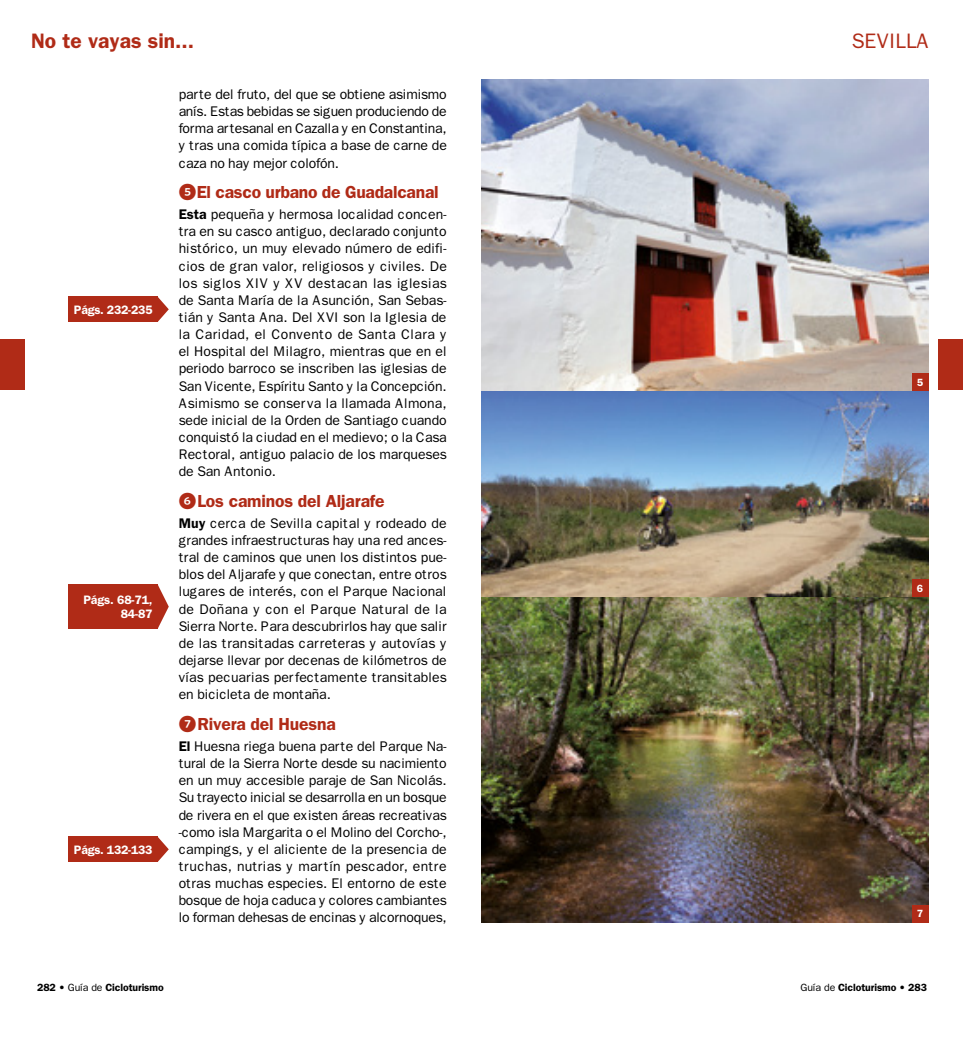
<style>
.page{position:relative;width:963px;height:1042px;background:#fff}
.page>*{position:absolute;margin:0;border:0;box-sizing:border-box;transform-origin:0 0}
.t1{font:600 21px "Franklin Gothic";color:#b02b17}
.t2{font:21px "Franklin Gothic";color:#b02b17}
.t3{font:600 17.5px "Franklin Gothic";letter-spacing:-.01em;color:#b02b17}
.Texto_primer_parrafo{font:14px/17.2px "Franklin Gothic";letter-spacing:-.01em;color:#000;text-align:justify}
.NV-numero_pagina{font:600 12.25px/14.3px "Franklin Gothic";letter-spacing:-.02em;color:#fff;text-align:right}
.t4{font:600 10.5px "Franklin Gothic";letter-spacing:-.01em;color:#000}
.NV-Números_fotos{font:600 10.5px "Franklin Gothic";color:#fff}
.s1{font-family:"Whitney Index Black Round Bd";font-weight:400}
.s2{font-weight:600}
.s3{font-weight:400}
</style>
<div class="page">
<div style="left:0;top:339px;width:25px;height:51px;background:#b02b17"></div>
<div style="left:938px;top:339px;width:24px;height:51px;background:#b02b17"></div>
<img style="left:481px;top:79px;width:447px;height:843px">
<div style="left:911px;top:373px;width:17px;height:18px;background:#b02b17"></div>
<div style="left:911px;top:579px;width:17px;height:17px;background:#b02b17"></div>
<div style="left:911px;top:905px;width:17px;height:17px;background:#b02b17"></div>
<div style="left:68px;top:297px;width:90px;height:25px;background:#b02b17"></div>
<svg style="left:158px;top:297px;width:11px;height:25px"></svg>
<div style="left:68px;top:584px;width:90px;height:45px;background:#b02b17"></div>
<svg style="left:158px;top:585px;width:11px;height:43px"></svg>
<div style="left:68px;top:836px;width:90px;height:26px;background:#b02b17"></div>
<svg style="left:158px;top:837px;width:11px;height:25px"></svg>
<h1 class="t1" style="left:31px;top:28px;width:164px">No te vayas sin...</h1>
<h1 class="t2" style="left:851px;top:28px;width:80px">SEVILLA</h1>
<p class="Texto_primer_parrafo" style="left:179px;top:86px;width:270px">parte del fruto, del que se obtiene asimismo anís. Estas bebidas se siguen produciendo de forma artesanal en Cazalla y en Constantina, y tras una comida típica a base de carne de caza no hay mejor colofón.</p>
<p class="t3" style="left:179px;top:182px;width:261px"><span class="s1">5</span>El casco urbano de Guadalcanal</p>
<p class="Texto_primer_parrafo" style="left:179px;top:206px;width:270px"><span class="s2">Esta</span> pequeña y hermosa localidad concen&shy;tra en su casco antiguo, declarado conjunto histórico, un muy elevado número de edifi&shy;cios de gran valor, religiosos y civiles. De los siglos XIV y XV destacan las iglesias de Santa María de la Asunción, San Sebas&shy;tián y Santa Ana. Del XVI son la Iglesia de la Caridad, el Convento de Santa Clara y el Hospital del Milagro, mientras que en el periodo barroco se inscriben las iglesias de San Vicente, Espíritu Santo y la Concepción.<br>Asimismo se conserva la llamada Almona, sede inicial de la Orden de Santiago cuando conquistó la ciudad en el medievo; o la Casa Rectoral, antiguo palacio de los marqueses de San Antonio.</p>
<p class="t3" style="left:179px;top:491px;width:207px"><span class="s1">6</span>Los caminos del Aljarafe</p>
<p class="Texto_primer_parrafo" style="left:179px;top:515px;width:269px"><span class="s2">Muy</span> cerca de Sevilla capital y rodeado de grandes infraestructuras hay una red ances&shy;tral de caminos que unen los distintos pue&shy;blos del Aljarafe y que conectan, entre otros lugares de interés, con el Parque Nacional de Doñana y con el Parque Natural de la Sierra Norte. Para descubrirlos hay que salir de las transitadas carreteras y autovías y dejarse llevar por decenas de kilómetros de vías pecuarias perfectamente transitables en bicicleta de montaña.</p>
<p class="t3" style="left:179px;top:714px;width:159px"><span class="s1">7</span>Rivera del Huesna</p>
<p class="Texto_primer_parrafo" style="left:179px;top:737px;width:269px"><span class="s2">El</span> Huesna riega buena parte del Parque Na&shy;tural de la Sierra Norte desde su nacimiento en un muy accesible paraje de San Nicolás.<br>Su trayecto inicial se desarrolla en un bosque de rivera en el que existen áreas recreativas -como isla Margarita o el Molino del Corcho-, campings, y el aliciente de la presencia de truchas, nutrias y martín pescador, entre otras muchas especies. El entorno de este bosque de hoja caduca y colores cambiantes lo forman dehesas de encinas y alcornoques,</p>
<p class="NV-numero_pagina" style="left:74px;top:302px;width:80px">Págs. 232-235</p>
<p class="NV-Números_fotos" style="left:916px;top:376px;width:8px">5</p>
<p class="NV-Números_fotos" style="left:916px;top:582px;width:8px">6</p>
<p class="NV-numero_pagina" style="left:83px;top:592px;width:71px">Págs. 68-71,<br>84-87</p>
<p class="NV-numero_pagina" style="left:74px;top:842px;width:80px">Págs. 132-133</p>
<p class="NV-Números_fotos" style="left:916px;top:907px;width:8px">7</p>
<p class="t4" style="left:37px;top:981px;width:128px">282 • <span class="s3">Guía de</span> Cicloturismo</p>
<p class="t4" style="left:800px;top:981px;width:128px"><span class="s3">Guía de</span> Cicloturismo • 283</p>
</div>
